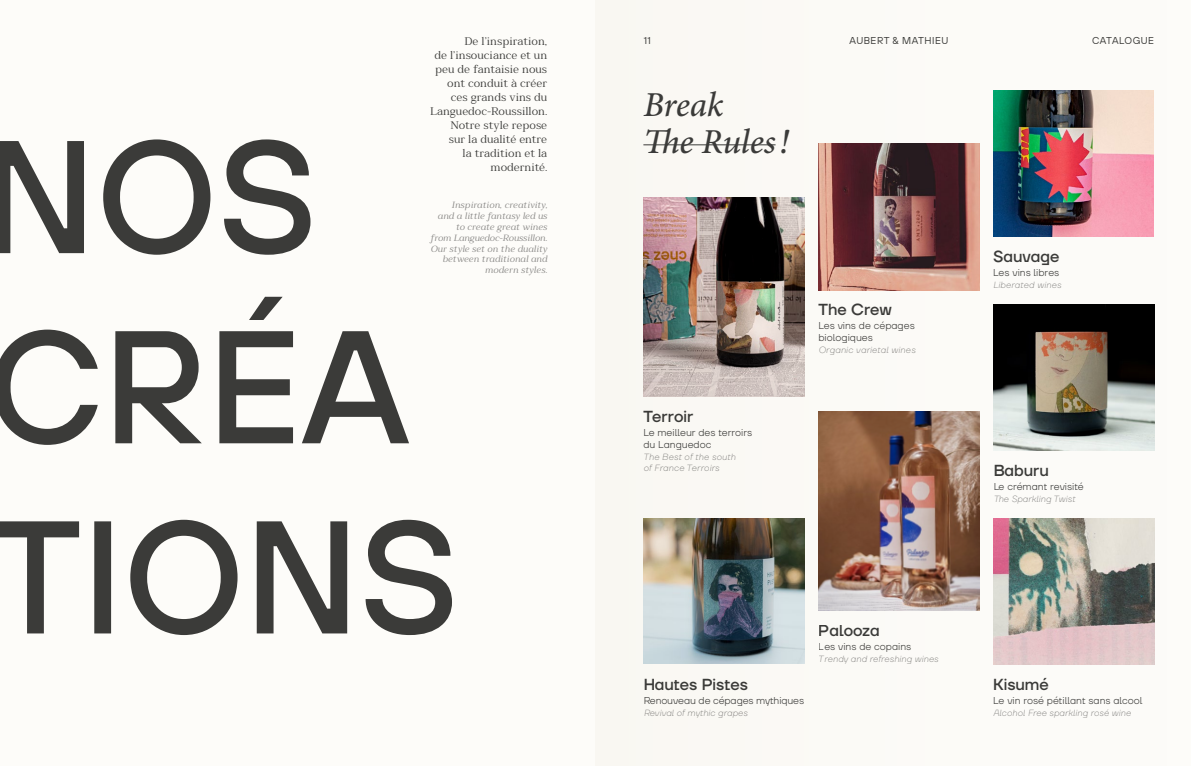
<style>
.page{position:relative;width:1191px;height:766px;background:#fff}
.page>*{position:absolute;margin:0;border:0;box-sizing:border-box;transform-origin:0 0}
.t1{font:italic 500 35px/37px "Minion Pro";letter-spacing:-.01em;color:#3c3c3b}
.t2{font:500 16px "TT Firs Neue";color:#3c3c3b}
.t3{font:11px/14px "Millard";color:#3c3c3b;text-align:right}
.t4{font:300 10px/12px "TT Firs Neue";color:#3c3c3b}
.t5{font:10px "TT Hoves";letter-spacing:.05em;color:#3c3c3b}
.t6{font:italic 200 9px/10.8px "TT Firs Neue";color:#8b8a8a}
.t7{font:italic 9px/10.8px "Millard";color:#8b8a8a;text-align:right}
</style>
<div class="page">
<div style="left:0;top:0;width:596px;height:765px;background:#fdfcf9"></div>
<svg style="left:0;top:519px;width:452px;height:116px"></svg>
<svg style="left:0;top:297px;width:409px;height:148px"></svg>
<svg style="left:0;top:139px;width:310px;height:116px"></svg>
<img style="left:596px;top:0;width:559px;height:765px">
<p class="t3" style="left:430px;top:34px;width:118px">De l’inspiration,<br>de l’insouciance et un peu de fantaisie nous ont conduit à créer ces grands vins du<br>Languedoc-Roussillon.<br>Notre style repose<br>sur la dualité entre<br>la tradition et la modernité.</p>
<p class="t7" style="left:430px;top:200px;width:118px">Inspiration, creativity,<br>and a little fantasy led us to create great wines<br>from Languedoc-Roussillon.<br>Our style set on the duality between traditional and modern styles.</p>
<p class="t5" style="left:643px;top:34px;width:9px">11</p>
<p class="t5" style="left:849px;top:34px;width:100px">AUBERT &amp; MATHIEU</p>
<p class="t5" style="left:1092px;top:34px;width:63px">CATALOGUE</p>
<h1 class="t1" style="left:643px;top:86px;width:147px">Break<br>The Rules!</h1>
<h2 class="t2" style="left:818px;top:299px;width:75px">The Crew</h2>
<p class="t4" style="left:818px;top:319px;width:98px">Les vins de cépages biologiques</p>
<p class="t6" style="left:818px;top:344px;width:99px">Organic varietal wines</p>
<h2 class="t2" style="left:993px;top:245px;width:68px">Sauvage</h2>
<p class="t4" style="left:993px;top:266px;width:68px">Les vins libres</p>
<p class="t6" style="left:993px;top:279px;width:70px">Liberated wines</p>
<h2 class="t2" style="left:643px;top:405px;width:51px">Terroir</h2>
<p class="t4" style="left:643px;top:426px;width:110px">Le meilleur des terroirs du Languedoc</p>
<p class="t6" style="left:643px;top:451px;width:94px">The Best of the south of France Terroirs</p>
<h2 class="t2" style="left:993px;top:459px;width:57px">Baburu</h2>
<p class="t4" style="left:993px;top:480px;width:92px">Le crémant revisité</p>
<p class="t6" style="left:993px;top:493px;width:84px">The Sparkling Twist</p>
<h2 class="t2" style="left:643px;top:673px;width:106px">Hautes Pistes</h2>
<p class="t4" style="left:643px;top:693px;width:162px">Renouveau de cépages mythiques</p>
<p class="t6" style="left:643px;top:706px;width:106px">Revival of mythic grapes</p>
<h2 class="t2" style="left:819px;top:619px;width:62px">Palooza</h2>
<p class="t4" style="left:819px;top:640px;width:94px">Les vins de copains</p>
<p class="t6" style="left:819px;top:653px;width:121px">Trendy and refreshing wines</p>
<h2 class="t2" style="left:993px;top:673px;width:57px">Kisumé</h2>
<p class="t4" style="left:993px;top:693px;width:151px">Le vin rosé pétillant sans alcool</p>
<p class="t6" style="left:993px;top:706px;width:139px">Alcohol Free sparkling rosé wine</p>
</div>
